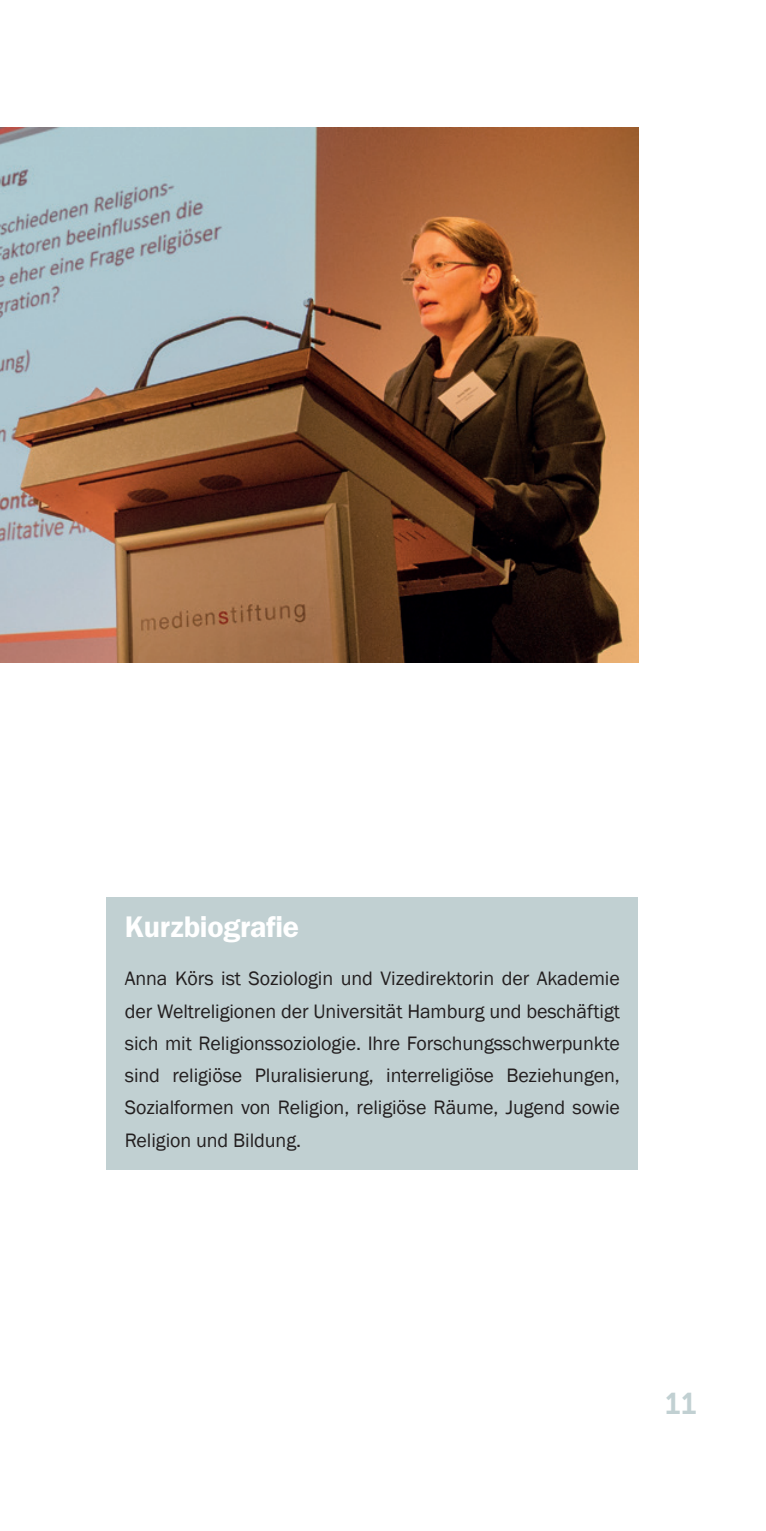
<style>
.page{position:relative;width:766px;height:1531px;background:#fff}
.page>*{position:absolute;margin:0;border:0;box-sizing:border-box;transform-origin:0 0}
.t1{font:600 30px "Franklin Gothic";letter-spacing:-.005em;color:#fff}
.t2{font:30px "Museo 700";color:#c1d0d2}
.t3{font:20px/32.2px "Franklin Gothic";letter-spacing:-.005em;color:#231f20;text-align:justify}
</style>
<div class="page">
<div style="left:106px;top:897px;width:532px;height:273px;background:#c1d0d2"></div>
<img style="left:0;top:128px;width:638px;height:534px">
<h1 class="t1" style="left:125px;top:909px;width:176px">Kurzbiografie</h1>
<p class="t3" style="left:125px;top:963px;width:496px">Anna Körs ist Soziologin und Vizedirektorin der Akademie der Weltreligionen der Universität Hamburg und beschäftigt sich mit Religionssoziologie. Ihre Forschungsschwerpunkte sind religiöse Pluralisierung, interreligiöse Beziehungen, Sozialformen von Religion, religiöse Räume, Jugend sowie Religion und Bildung.</p>
<h1 class="t2" style="left:664px;top:1386px;width:33px">11</h1>
</div>
